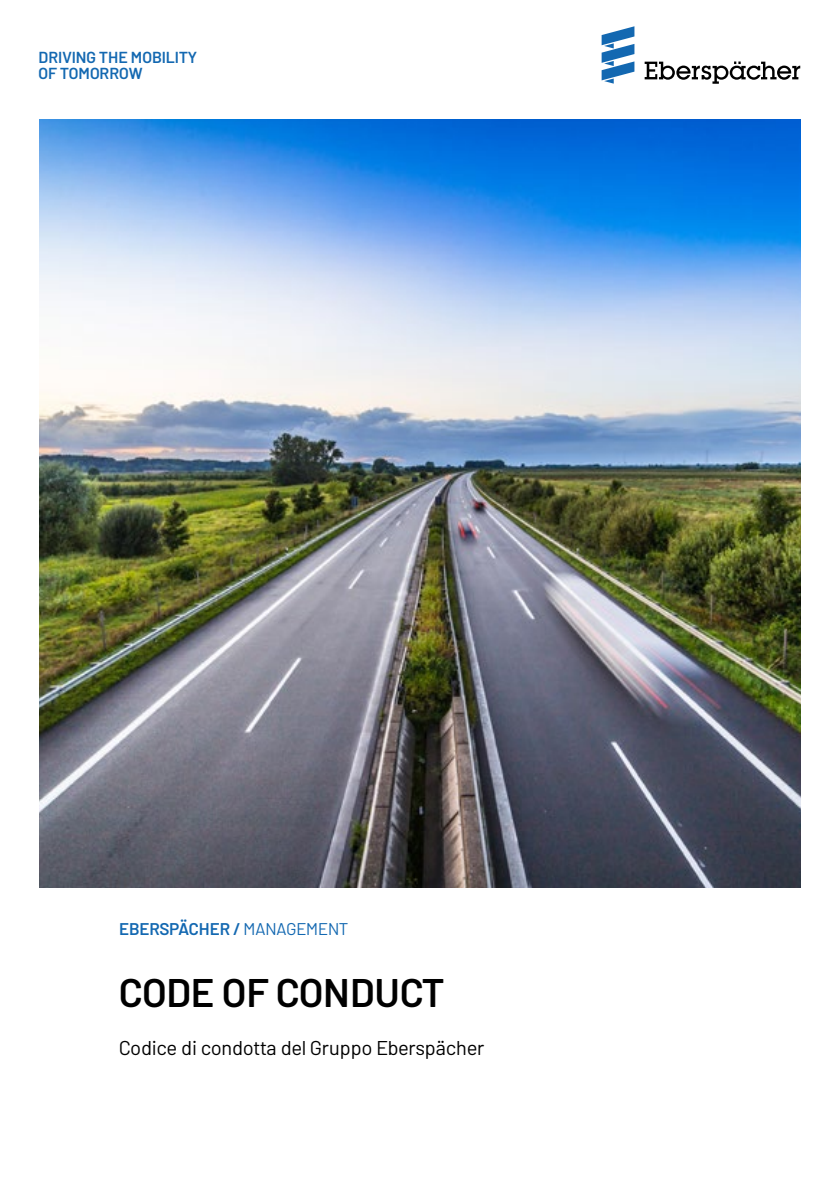
<style>
.page{position:relative;width:840px;height:1191px;background:#fff}
.page>*{position:absolute;margin:0;border:0;box-sizing:border-box;transform-origin:0 0}
.t1{font:600 40px "Barlow";color:#000}
.t2{font:20px "Barlow";color:#000}
.t3{font:600 17px "Barlow";color:#1368b1}
.t4{font:600 16px/16px "Barlow";color:#1368b1}
.s1{font-weight:400}
</style>
<div class="page">
<svg style="left:644px;top:61px;width:155px;height:23px"></svg>
<svg style="left:601px;top:26px;width:33px;height:58px"></svg>
<img style="left:40px;top:119px;width:759px;height:768px">
<p class="t4" style="left:39px;top:48px;width:160px">DRIVING THE MOBILITY<br>OF TOMORROW</p>
<p class="t3" style="left:119px;top:916px;width:230px">EBERSPÄCHER / <span class="s1">MANAGEMENT</span></p>
<h1 class="t1" style="left:119px;top:963px;width:326px">CODE OF CONDUCT</h1>
<p class="t2" style="left:119px;top:1033px;width:366px">Codice di condotta del Gruppo Eberspächer</p>
</div>
